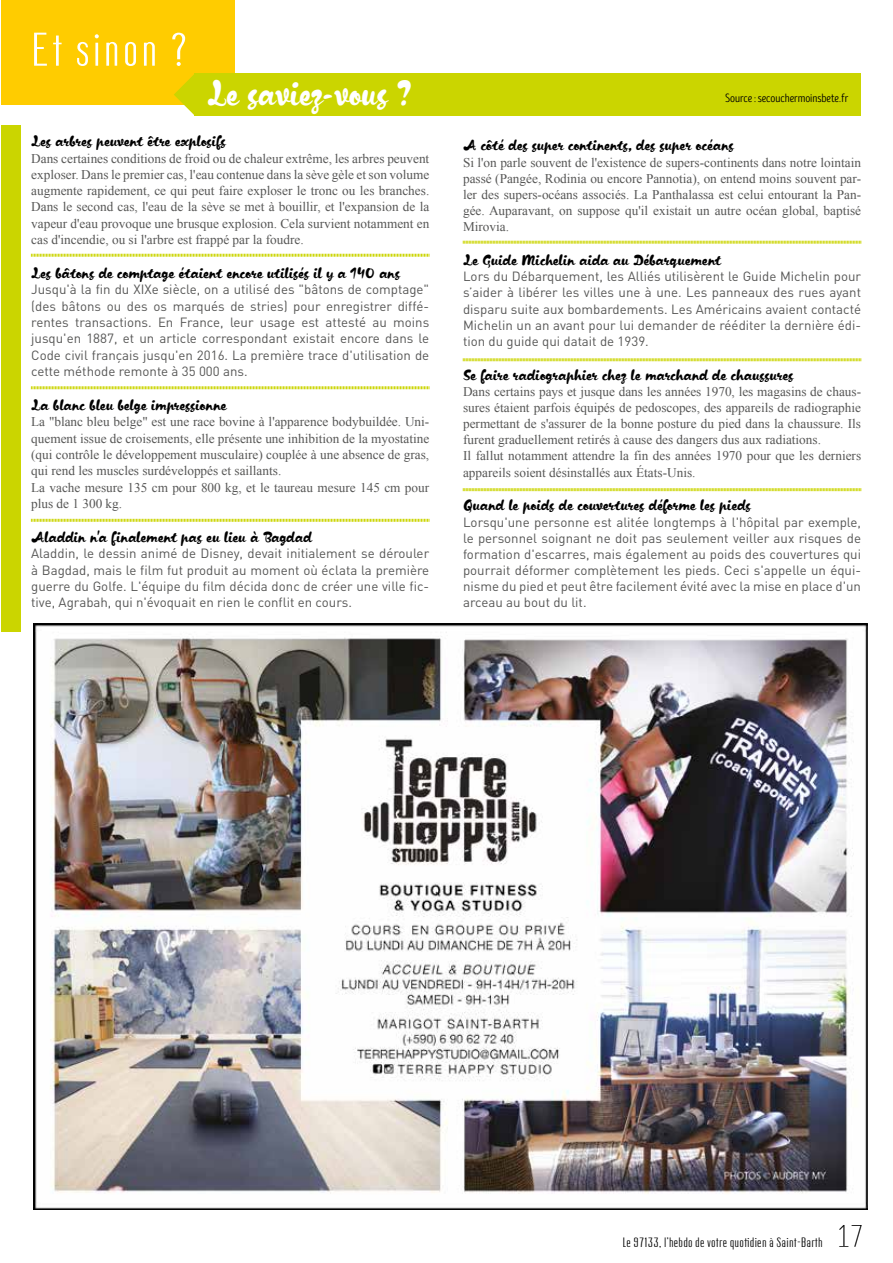
<style>
.page{position:relative;width:893px;height:1263px;background:#fff}
.page>*{position:absolute;margin:0;border:0;box-sizing:border-box;transform-origin:0 0}
.t1{font:34.05px "Kapelka New";color:#fff;scale:.89 1}
.t2{font:30px "basictitlefont";color:#000}
.t3{font:14.55px "Kapelka New";color:#000}
.t4{font:13.2px/16.4px "Times New Roman";color:#575756;text-align:justify}
.t5{font:13.2px/16.2px "DIN";color:#575756;text-align:justify}
.t6{font:12px "Mager";color:#000}
.t7{font:12px "Intro Head R Base";letter-spacing:-.01em;color:#000}
</style>
<div class="page">
<img style="left:33px;top:624px;width:834px;height:586px">
<div style="left:1px;top:0;width:233px;height:104px;background:#fc0"></div>
<div style="left:195px;top:74px;width:666px;height:42px;background:#cbd500"></div>
<svg style="left:174px;top:74px;width:21px;height:42px"></svg>
<svg style="left:31px;top:518px;width:398px;height:4px;background:#e4e97f"></svg>
<svg style="left:31px;top:386px;width:398px;height:4px;background:#e4e97f"></svg>
<svg style="left:31px;top:253px;width:398px;height:4px;background:#e4e97f"></svg>
<svg style="left:463px;top:240px;width:398px;height:4px;background:#e4e97f"></svg>
<svg style="left:463px;top:358px;width:398px;height:4px;background:#e4e97f"></svg>
<svg style="left:463px;top:488px;width:398px;height:4px;background:#e4e97f"></svg>
<div style="left:1px;top:125px;width:20px;height:506px;background:#cbd500"></div>
<svg style="left:34px;top:33px;width:151px;height:33px"></svg>
<h1 class="t1" style="left:207px;top:71px;width:232px">Le saviez-vous ?</h1>
<p class="t3" style="left:31px;top:131px;width:196px">Les arbres peuvent être explosifs</p>
<p class="t4" style="left:31px;top:150px;width:400px">Dans certaines conditions de froid ou de chaleur extrême, les arbres peuvent exploser. Dans le premier cas, l'eau contenue dans la sève gèle et son volume augmente rapidement, ce qui peut faire exploser le tronc ou les branches.<br>Dans le second cas, l'eau de la sève se met à bouillir, et l'expansion de la vapeur d'eau provoque une brusque explosion. Cela survient notamment en cas d'incendie, ou si l'arbre est frappé par la foudre.</p>
<p class="t3" style="left:31px;top:263px;width:370px">Les bâtons de comptage étaient encore utilisés il y a 140 ans</p>
<p class="t5" style="left:31px;top:281px;width:400px">Jusqu'à la fin du XIXe siècle, on a utilisé des "bâtons de comptage" (des bâtons ou des os marqués de stries) pour enregistrer diffé&shy;rentes transactions. En France, leur usage est attesté au moins jusqu'en 1887, et un article correspondant existait encore dans le Code civil français jusqu'en 2016. La première trace d'utilisation de cette méthode remonte à 35 000 ans.</p>
<p class="t3" style="left:31px;top:395px;width:196px">La blanc bleu belge impressionne</p>
<p class="t4" style="left:31px;top:414px;width:400px;text-align:left">La "blanc bleu belge" est une race bovine à l'apparence bodybuildée. Uni&shy;quement issue de croisements, elle présente une inhibition de la myostatine (qui contrôle le développement musculaire) couplée à une absence de gras, qui rend les muscles surdéveloppés et saillants.<br>La vache mesure 135 cm pour 800 kg, et le taureau mesure 145 cm pour plus de 1 300 kg.</p>
<p class="t3" style="left:31px;top:527px;width:282px">Aladdin n'a finalement pas eu lieu à Bagdad</p>
<p class="t5" style="left:31px;top:545px;width:400px">Aladdin, le dessin animé de Disney, devait initialement se dérouler à Bagdad, mais le film fut produit au moment où éclata la première guerre du Golfe. L'équipe du film décida donc de créer une ville fic&shy;tive, Agrabah, qui n'évoquait en rien le conflit en cours.</p>
<p class="t7" style="left:725px;top:91px;width:125px">Source : secouchermoinsbete.fr</p>
<p class="t3" style="left:463px;top:136px;width:272px">A côté des super continents, des super océans</p>
<p class="t4" style="left:463px;top:154px;width:400px">Si l'on parle souvent de l'existence de supers-continents dans notre lointain passé (Pangée, Rodinia ou encore Pannotia), on entend moins souvent par&shy;ler des supers-océans associés. La Panthalassa est celui entourant la Pan&shy;gée. Auparavant, on suppose qu'il existait un autre océan global, baptisé Mirovia.</p>
<p class="t3" style="left:463px;top:250px;width:259px">Le Guide Michelin aida au Débarquement</p>
<p class="t5" style="left:463px;top:268px;width:400px">Lors du Débarquement, les Alliés utilisèrent le Guide Michelin pour s’aider à libérer les villes une à une. Les panneaux des rues ayant disparu suite aux bombardements. Les Américains avaient contacté Michelin un an avant pour lui demander de rééditer la dernière édi&shy;tion du guide qui datait de 1939.</p>
<p class="t3" style="left:463px;top:365px;width:332px">Se faire radiographier chez le marchand de chaussures</p>
<p class="t4" style="left:463px;top:383px;width:400px;text-align:left">Dans certains pays et jusque dans les années 1970, les magasins de chaus&shy;sures étaient parfois équipés de pedoscopes, des appareils de radiographie permettant de s'assurer de la bonne posture du pied dans la chaussure. Ils furent graduellement retirés à cause des dangers dus aux radiations.<br>Il fallut notamment attendre la fin des années 1970 pour que les derniers appareils soient désinstallés aux États-Unis.</p>
<p class="t3" style="left:463px;top:496px;width:289px">Quand le poids de couvertures déforme les pieds</p>
<p class="t5" style="left:463px;top:513px;width:400px">Lorsqu'une personne est alitée longtemps à l'hôpital par exemple, le personnel soignant ne doit pas seulement veiller aux risques de formation d'escarres, mais également au poids des couvertures qui pourrait déformer complètement les pieds. Ceci s'appelle un équi&shy;nisme du pied et peut être facilement évité avec la mise en place d'un arceau au bout du lit.</p>
<p class="t6" style="left:623px;top:1235px;width:202px">Le 97133, l’hebdo de votre quotidien à Saint-Barth</p>
<h2 class="t2" style="left:838px;top:1219px;width:26px">17</h2>
</div>
